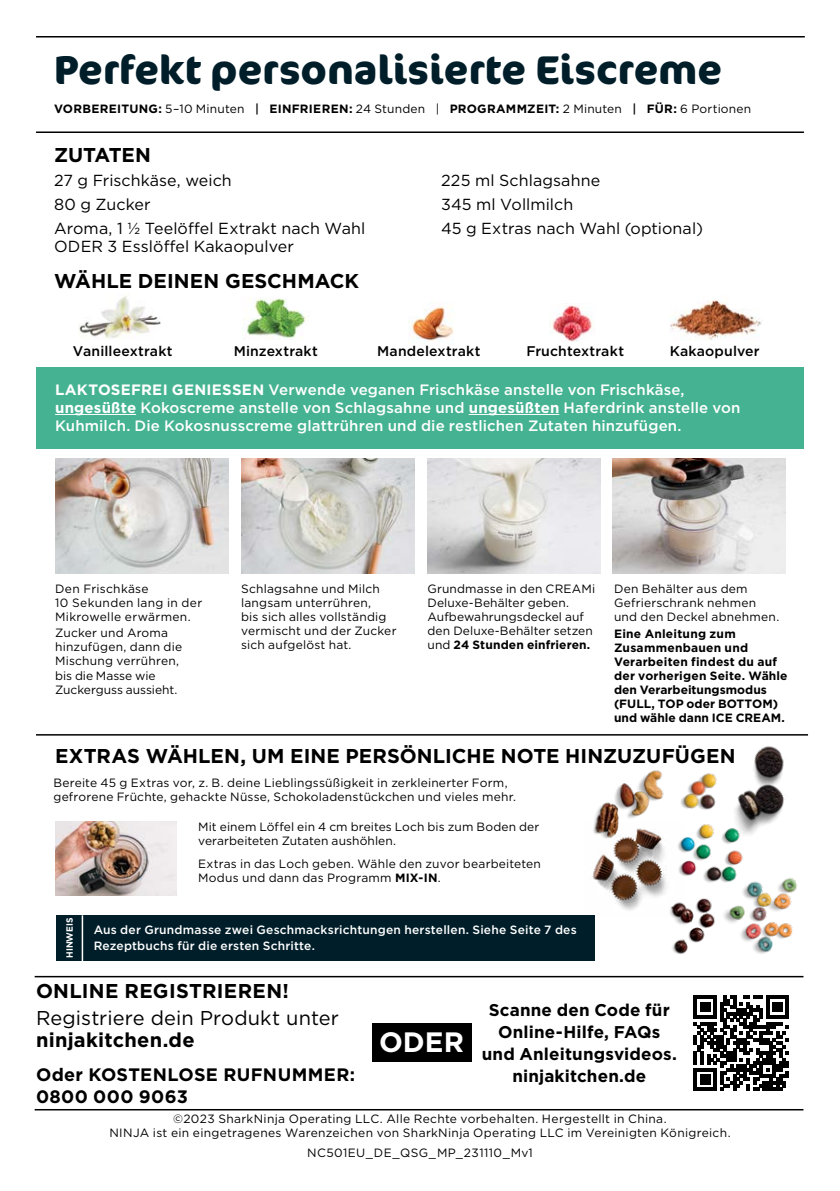
<style>
.page{position:relative;width:840px;height:1191px;background:#fff}
.page>*{position:absolute;margin:0;border:0;box-sizing:border-box;transform-origin:0 0}
.t1{font:700 40px "Cocon Pro";letter-spacing:.005em;color:#001e29}
.t2{font:700 28px "Gotham";color:#fff}
.t3{font:700 20px "Gotham";letter-spacing:.01em;color:#000}
.t4{font:20px "Gotham";letter-spacing:.005em;color:#000}
.t5{font:700 18px/22px "Gotham";letter-spacing:.02em;color:#000}
.t6{font:700 17px/22px "Gotham";letter-spacing:.01em;color:#000;text-align:center}
.t7{font:16px/23.8px "Gotham";letter-spacing:.005em;color:#000}
.t8{font:500 15px/18px "Gotham";letter-spacing:.01em;color:#fff}
.t9{font:500 14px "Gotham";letter-spacing:.01em;color:#000}
.t10{font:12px/14px "Gotham";letter-spacing:.015em;color:#000}
.t11{font:700 12px/14px "Gotham";letter-spacing:.015em;color:#000}
.t12{font:500 12px/16px "Gotham";letter-spacing:.015em;color:#fff}
.t13{font:12px "Gotham";letter-spacing:.035em;color:#000}
.t14{font:700 9px "Gotham";color:#fff;scale:.96 1}
.s1{font-weight:400}
.s2{font-weight:500}
.s3{font-weight:700}
</style>
<div class="page">
<div style="left:372px;top:1023px;width:99px;height:38px;background:#000"></div>
<hr style="left:36px;top:131px;width:767px;height:2px;background:#000">
<hr style="left:36px;top:734px;width:771px;height:1px;background:#000">
<img style="left:55px;top:458px;width:173px;height:116px">
<img style="left:241px;top:458px;width:173px;height:116px">
<img style="left:427px;top:458px;width:173px;height:116px">
<img style="left:612px;top:458px;width:173px;height:116px">
<img style="left:671px;top:898px;width:44px;height:56px">
<img style="left:735px;top:746px;width:49px;height:89px">
<img style="left:56px;top:821px;width:121px;height:74px">
<img style="left:684px;top:816px;width:65px;height:67px">
<img style="left:592px;top:838px;width:92px;height:78px">
<img style="left:680px;top:773px;width:45px;height:47px">
<img style="left:79px;top:296px;width:82px;height:43px">
<img style="left:670px;top:300px;width:91px;height:40px">
<img style="left:242px;top:297px;width:65px;height:42px">
<img style="left:549px;top:304px;width:44px;height:38px">
<img style="left:408px;top:301px;width:45px;height:42px">
<div style="left:36px;top:367px;width:767px;height:81px;background:#45b391"></div>
<hr style="left:55px;top:414px;width:81px;height:1px;background:#fff">
<hr style="left:468px;top:414px;width:91px;height:1px;background:#fff">
<hr style="left:36px;top:36px;width:768px;height:2px;background:#000">
<hr style="left:35px;top:1109px;width:768px;height:1px;background:#000">
<img style="left:719px;top:876px;width:78px;height:78px">
<hr style="left:35px;top:976px;width:768px;height:1px;background:#000">
<img style="left:592px;top:770px;width:77px;height:75px">
<div style="left:56px;top:915px;width:538px;height:45px;background:#001e29"></div>
<hr style="left:82px;top:915px;width:1px;height:52px;background:#fff">
<svg style="left:693px;top:995px;width:95px;height:96px"></svg>
<h1 class="t1" style="left:54px;top:42px;width:669px">Perfekt personalisierte Eiscreme</h1>
<p class="t11" style="left:54px;top:101px;width:698px">VORBEREITUNG: <span class="s1">5–10 Minuten</span> <span class="s2">|</span> EINFRIEREN: <span class="s1">24 Stunden |</span> PROGRAMMZEIT: <span class="s1">2 Minuten</span> <span class="s2">|</span> FÜR: <span class="s1">6 Portionen</span></p>
<h3 class="t3" style="left:54px;top:142px;width:98px">ZUTATEN</h3>
<h3 class="t7" style="left:54px;top:168px;width:312px">27 g Frischkäse, weich<br>80 g Zucker<br>Aroma, 1 1/2 Teelöffel Extrakt nach Wahl</h3>
<h3 class="t7" style="left:54px;top:234px;width:241px">ODER 3 Esslöffel Kakaopulver</h3>
<h3 class="t3" style="left:54px;top:267px;width:306px">WÄHLE DEINEN GESCHMACK</h3>
<h3 class="t7" style="left:441px;top:168px;width:263px">225 ml Schlagsahne<br>345 ml Vollmilch<br>45 g Extras nach Wahl (optional)</h3>
<p class="t9" style="left:73px;top:342px;width:101px">Vanilleextrakt</p>
<p class="t9" style="left:233px;top:342px;width:86px">Minzextrakt</p>
<p class="t9" style="left:377px;top:342px;width:105px">Mandelextrakt</p>
<p class="t9" style="left:526px;top:342px;width:99px">Fruchtextrakt</p>
<p class="t9" style="left:669px;top:342px;width:91px">Kakaopulver</p>
<p class="t8" style="left:55px;top:380px;width:686px"><span class="s3">LAKTOSEFREI GENIESSEN</span> Verwende veganen Frischkäse anstelle von Frischkäse, <span class="s3">ungesüßte</span> Kokoscreme anstelle von Schlagsahne und <span class="s3">ungesüßten</span> Haferdrink anstelle von<br>Kuhmilch. Die Kokosnusscreme glattrühren und die restlichen Zutaten hinzufügen.</p>
<p class="t10" style="left:55px;top:581px;width:148px">Den Frischkäse<br>10 Sekunden lang in der<br>Mikrowelle erwärmen.</p>
<p class="t10" style="left:55px;top:626px;width:128px">Zucker und Aroma hinzufügen, dann die<br>Mischung verrühren, bis die Masse wie<br>Zuckerguss aussieht.</p>
<p class="t10" style="left:241px;top:581px;width:157px">Schlagsahne und Milch langsam unterrühren,<br>bis sich alles vollständig vermischt und der Zucker sich aufgelöst hat.</p>
<p class="t10" style="left:427px;top:581px;width:169px">Grundmasse in den CREAMi<br>Deluxe-Behälter geben.<br>Aufbewahrungsdeckel auf den Deluxe-Behälter setzen und <span class="s3">24 Stunden einfrieren.</span></p>
<p class="t10" style="left:613px;top:581px;width:167px">Den Behälter aus dem<br>Gefrierschrank nehmen und den Deckel abnehmen.</p>
<p class="t11" style="left:613px;top:626px;width:175px">Eine Anleitung zum<br>Zusammenbauen und<br>Verarbeiten findest du auf der vorherigen Seite. Wähle den Verarbeitungsmodus (FULL, TOP oder BOTTOM) und wähle dann ICE CREAM.</p>
<h3 class="t3" style="left:55px;top:742px;width:681px">EXTRAS WÄHLEN, UM EINE PERSÖNLICHE NOTE HINZUZUFÜGEN</h3>
<p class="t10" style="left:53px;top:775px;width:464px">Bereite 45 g Extras vor, z. B. deine Lieblingssüßigkeit in zerkleinerter Form, gefrorene Früchte, gehackte Nüsse, Schokoladenstückchen und vieles mehr.</p>
<p class="t14" style="left:63px;top:958px;width:43px;rotate:-90deg">HINWEIS</p>
<p class="t10" style="left:198px;top:820px;width:342px">Mit einem Löffel ein 4 cm breites Loch bis zum Boden der verarbeiteten Zutaten aushöhlen.</p>
<p class="t10" style="left:198px;top:857px;width:344px">Extras in das Loch geben. Wähle den zuvor bearbeiteten<br>Modus und dann das Programm <span class="s3">MIX-IN</span>.</p>
<p class="t12" style="left:94px;top:922px;width:484px">Aus der Grundmasse zwei Geschmacksrichtungen herstellen. Siehe Seite 7 des<br>Rezeptbuchs für die ersten Schritte.</p>
<h3 class="t3" style="left:36px;top:977px;width:254px">ONLINE REGISTRIEREN!</h3>
<h3 class="t4" style="left:36px;top:1005px;width:304px">Registriere dein Produkt unter</h3>
<h3 class="t3" style="left:36px;top:1027px;width:160px">ninjakitchen.de</h3>
<h3 class="t5" style="left:36px;top:1063px;width:320px">Oder KOSTENLOSE RUFNUMMER:<br>0800 000 9063</h3>
<h2 class="t2" style="left:379px;top:1023px;width:86px">ODER</h2>
<h3 class="t6" style="left:481px;top:999px;width:196px">Scanne den Code für<br>Online-Hilfe, FAQs und Anleitungsvideos. ninjakitchen.de</h3>
<p class="t10" style="left:109px;top:1112px;width:622px;text-align:center">©2023 SharkNinja Operating LLC. Alle Rechte vorbehalten. Hergestellt in China.<br>NINJA ist ein eingetragenes Warenzeichen von SharkNinja Operating LLC im Vereinigten Königreich.</p>
<p class="t13" style="left:307px;top:1145px;width:227px">NC501EU_DE_QSG_MP_231110_Mv1</p>
</div>
